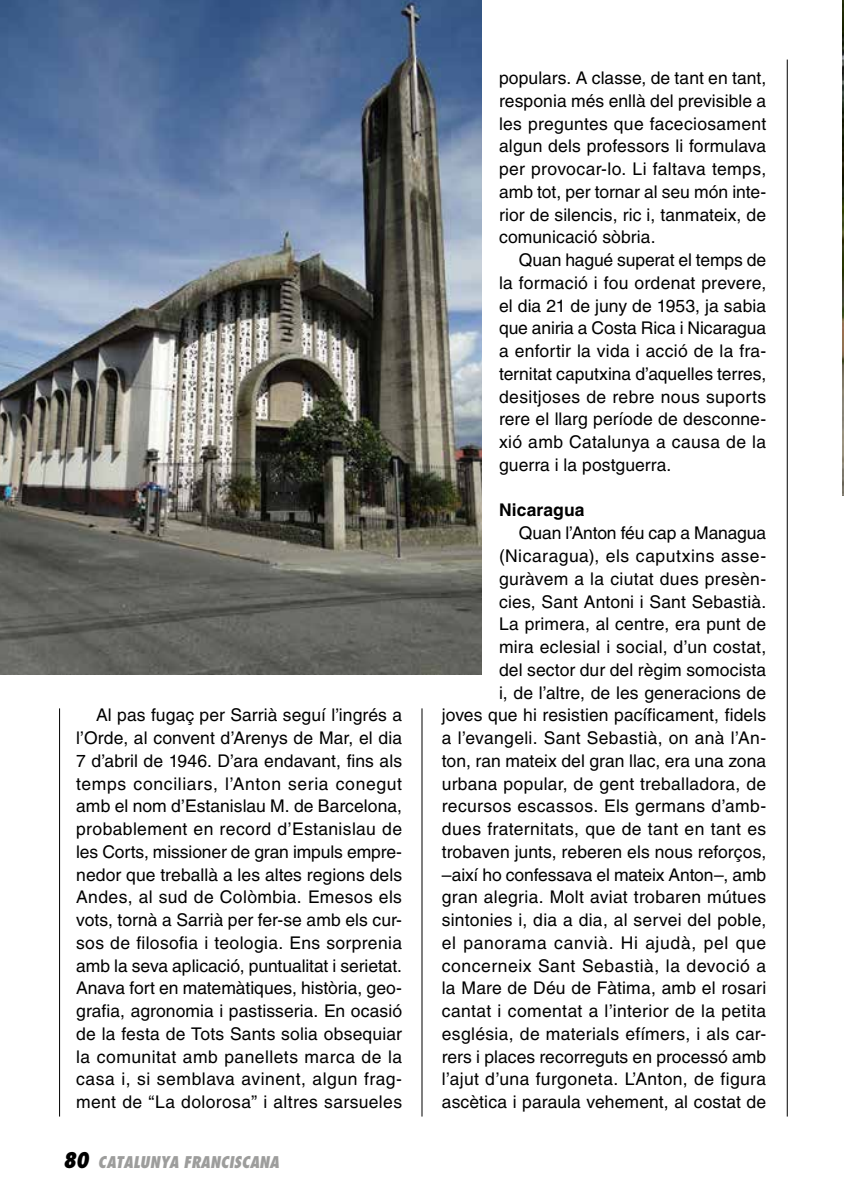
<style>
.page{position:relative;width:844px;height:1191px;background:#fff}
.page>*{position:absolute;margin:0;border:0;box-sizing:border-box;transform-origin:0 0}
.t1{font:17.5px/22.8px "Helvetica LT Std";letter-spacing:.015em;color:#000;text-align:justify}
.t2{font:700 17.5px "Helvetica LT Std";letter-spacing:.005em;color:#000}
.t3{font:italic 800 condensed 15.75px "Futura Std";color:#9d9d9c}
.s1{font-size:21px;color:#000}
</style>
<div class="page">
<hr style="left:786px;top:60px;width:1px;height:1056px;background:#000">
<hr style="left:59px;top:708px;width:1px;height:408px;background:#000">
<hr style="left:421px;top:708px;width:1px;height:408px;background:#000">
<img style="left:0;top:0;width:481px;height:674px">
<img style="left:842px;top:0;width:1px;height:495px">
<p class="t1" style="left:76px;top:703px;width:327px;text-indent:20px">Al pas fugaç per Sarrià seguí l’ingrés a l’Orde, al convent d’Arenys de Mar, el dia 7 d’abril de 1946. D’ara endavant, fins als temps conciliars, l’Anton seria conegut amb el nom d’Estanislau M. de Barcelona, probablement en record d’Estanislau de les Corts, missioner de gran impuls empre&shy;nedor que treballà a les altes regions dels Andes, al sud de Colòmbia. Emesos els vots, tornà a Sarrià per fer-se amb els cur&shy;sos de filosofia i teologia. Ens sorprenia amb la seva aplicació, puntualitat i serietat.<br>Anava fort en matemàtiques, història, geo&shy;grafia, agronomia i pastisseria. En ocasió de la festa de Tots Sants solia obsequiar la comunitat amb panellets marca de la casa i, si semblava avinent, algun frag&shy;ment de “La dolorosa” i altres sarsueles</p>
<p class="t3" style="left:63px;top:1152px;width:217px"><span class="s1">80</span> CATALUNYA FRANCISCANA</p>
<p class="t1" style="left:499px;top:66px;width:269px">populars. A classe, de tant en tant, responia més enllà del previsible a les preguntes que faceciosament algun dels professors li formulava per provocar-lo. Li faltava temps, amb tot, per tornar al seu món inte&shy;rior de silencis, ric i, tanmateix, de comunicació sòbria.</p>
<p class="t1" style="left:499px;top:248px;width:268px;text-indent:20px">Quan hagué superat el temps de la formació i fou ordenat prevere, el dia 21 de juny de 1953, ja sabia que aniria a Costa Rica i Nicaragua a enfortir la vida i acció de la fra&shy;ternitat caputxina d’aquelles terres, desitjoses de rebre nous suports rere el llarg període de desconne&shy;xió amb Catalunya a causa de la guerra i la postguerra.</p>
<p class="t2" style="left:499px;top:499px;width:87px">Nicaragua</p>
<p class="t1" style="left:441px;top:521px;width:326px;text-align:right">Quan l’Anton féu cap a Managua (Nicaragua), els caputxins asse&shy;guràvem a la ciutat dues presèn-<br>cies, Sant Antoni i Sant Sebastià.<br>La primera, al centre, era punt de<br>mira eclesial i social, d’un costat,<br>del sector dur del règim somocista<br>i, de l’altre, de les generacions de<br>joves que hi resistien pacíficament, fidels a l’evangeli. Sant Sebastià, on anà l’An&shy;ton, ran mateix del gran llac, era una zona urbana popular, de gent treballadora, de recursos escassos. Els germans d’amb&shy;dues fraternitats, que de tant en tant es trobaven junts, reberen els nous reforços, –així ho confessava el mateix Anton–, amb gran alegria. Molt aviat trobaren mútues sintonies i, dia a dia, al servei del poble, el panorama canvià. Hi ajudà, pel que concerneix Sant Sebastià, la devoció a la Mare de Déu de Fàtima, amb el rosari cantat i comentat a l’interior de la petita església, de materials efímers, i als car&shy;rers i places recorreguts en processó amb l’ajut d’una furgoneta. L’Anton, de figura ascètica i paraula vehement, al costat de</p>
</div>
